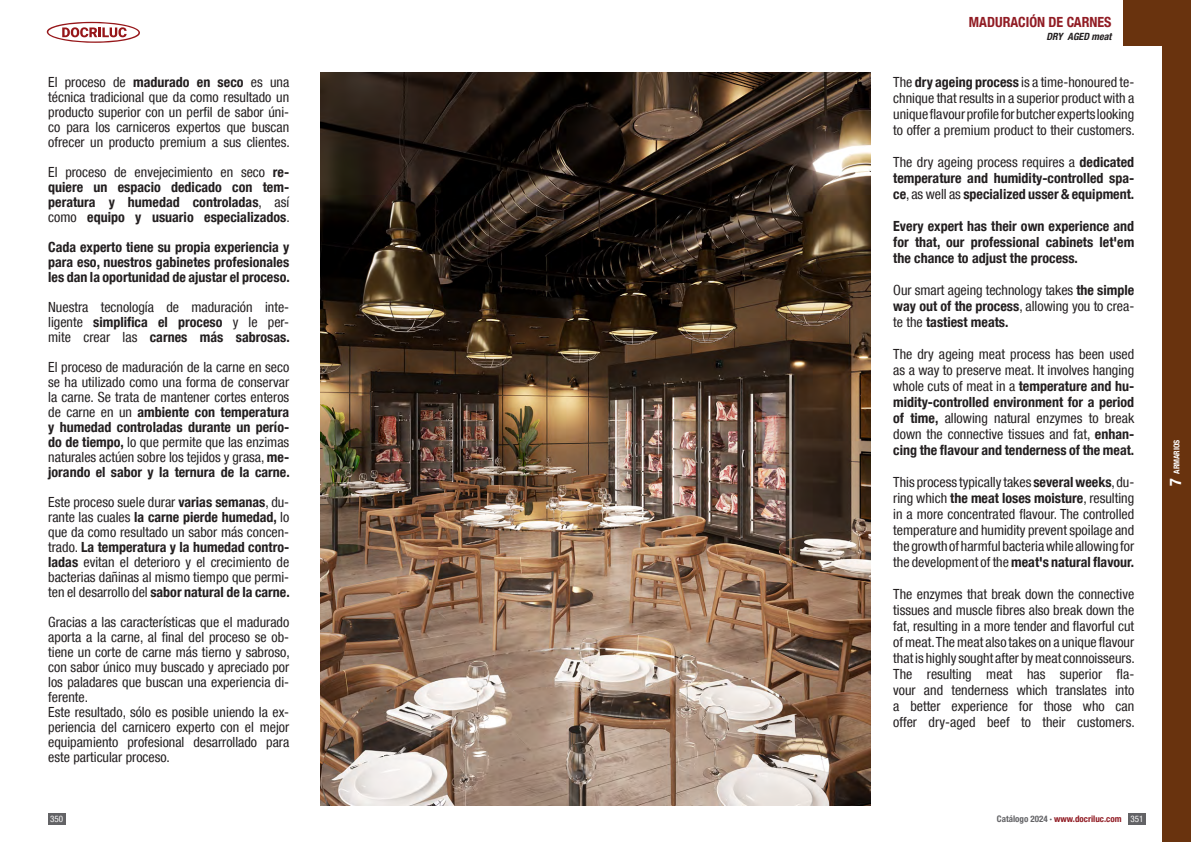
<style>
.page{position:relative;width:1191px;height:842px;background:#fff}
.page>*{position:absolute;margin:0;border:0;box-sizing:border-box;transform-origin:0 0}
.caracterisitca{font:700 condensed 16px "Helvetica Neue LT Pro";color:#fff}
.t1{font:condensed 14px/15px "Helvetica Neue LT Com";color:#231f20;text-align:justify}
.t2{font:700 condensed 14px/15px "Helvetica Neue LT Com";color:#231f20;text-align:justify}
.t3{font:700 condensed 14px "Helvetica Neue LT Com";color:#911c24}
.t4{font:italic 700 condensed 10px "Helvetica Neue LT Com";color:#231f20}
.t5{font:700 condensed 9px "Helvetica Neue LT Com";color:#911c24}
.t6{font:condensed 9px "Helvetica Neue LT Com";color:#fff}
.caracterisitca-2{font:700 condensed 8px "Helvetica Neue LT Pro";color:#fff}
.s1{font-weight:700}
.s2{font-weight:400}
.s3{color:#636366}
.s4{font-weight:400;color:#fff}
</style>
<div class="page">
<div style="left:48px;top:814px;width:17px;height:11px;background:#636366"></div>
<div style="left:1128px;top:814px;width:17px;height:11px;background:#636366"></div>
<svg style="left:47px;top:22px;width:93px;height:21px"></svg>
<div style="left:1123px;top:0;width:39px;height:45px;background:#69330e"></div>
<div style="left:1162px;top:0;width:29px;height:842px;background:#69330e"></div>
<img style="left:321px;top:72px;width:549px;height:733px">
<p class="t1" style="left:48px;top:74px;width:243px">El proceso de <span class="s1">madurado en seco</span> es una técnica tradicional que da como resultado un producto superior con un perfi l de sabor úni&shy;co para los carniceros expertos que buscan ofrecer un producto premium a sus clientes.</p>
<p class="t2" style="left:48px;top:164px;width:243px"><span class="s2">El proceso de envejecimiento en seco</span> re&shy;quiere un espacio dedicado con tem&shy;peratura y humedad controladas<span class="s2">, así como</span> equipo y usuario especializados<span class="s2">.</span></p>
<p class="t2" style="left:48px;top:239px;width:243px">Cada experto tiene su propia experiencia y para eso, nuestros gabinetes profesionales les dan la oportunidad de ajustar el proceso.</p>
<p class="t1" style="left:48px;top:299px;width:243px">Nuestra tecnología de maduración inte&shy;ligente <span class="s1">simplifica el proceso</span> y le per&shy;mite crear las <span class="s1">carnes más sabrosas.</span></p>
<p class="t1" style="left:48px;top:359px;width:243px">El proceso de maduración de la carne en seco se ha utilizado como una forma de conservar la carne. Se trata de mantener cortes enteros de carne en un <span class="s1">ambiente con temperatura y humedad controladas durante un perío&shy;do de tiempo,</span> lo que permite que las enzimas naturales actúen sobre los tejidos y grasa, <span class="s1">me&shy;jorando el sabor y la ternura de la carne.</span></p>
<p class="t1" style="left:48px;top:494px;width:243px">Este proceso suele durar <span class="s1">varias semanas</span>, du&shy;rante las cuales <span class="s1">la carne pierde humedad,</span> lo que da como resultado un sabor más concen&shy;trado. <span class="s1">La temperatura y la humedad contro&shy;ladas</span> evitan el deterioro y el crecimiento de bacterias dañinas al mismo tiempo que permi&shy;ten el desarrollo del <span class="s1">sabor natural de la carne.</span></p>
<p class="t1" style="left:48px;top:614px;width:243px">Gracias a las características que el madurado aporta a la carne, al fi nal del proceso se ob&shy;tiene un corte de carne más tierno y sabroso, con sabor único muy buscado y apreciado por los paladares que buscan una experiencia di&shy;ferente.</p>
<p class="t1" style="left:48px;top:704px;width:242px">Este resultado, sólo es posible uniendo la ex&shy;periencia del carnicero experto con el mejor equipamiento profesional desarrollado para este particular proceso.</p>
<p class="t3" style="left:969px;top:14px;width:144px">MADURACIÓN DE CARNES</p>
<p class="t4" style="left:1046px;top:30px;width:67px">DRY AGED meat</p>
<p class="t1" style="left:893px;top:73px;width:243px;line-height:16px">The <span class="s1">dry ageing process</span> is a time-honoured te&shy;chnique that results in a superior product with a unique flavour profi le for butcher experts looking to offer a premium product to their customers.</p>
<p class="t2" style="left:893px;top:154px;width:242px;line-height:16px"><span class="s2">The dry ageing process requires a</span> dedicated temperature and humidity-controlled spa&shy;ce<span class="s2">, as well as</span> specialized usser &amp; equipment.</p>
<p class="t2" style="left:893px;top:218px;width:242px;line-height:16px">Every expert has their own experience and for that, our professional cabinets let'em the chance to adjust the process.</p>
<p class="t1" style="left:893px;top:281px;width:242px;line-height:16px">Our smart ageing technology takes <span class="s1">the simple way out of the process</span>, allowing you to crea&shy;te the <span class="s1">tastiest meats.</span></p>
<p class="t1" style="left:893px;top:345px;width:242px;line-height:16px">The dry ageing meat process has been used as a way to preserve meat. It involves hanging whole cuts of meat in a <span class="s1">temperature and hu&shy;midity-controlled environment for a period of time,</span> allowing natural enzymes to break down the connective tissues and fat, <span class="s1">enhan&shy;cing the flavour and tenderness of the meat.</span></p>
<p class="t1" style="left:893px;top:473px;width:242px;line-height:16px">This process typically takes <span class="s1">several weeks</span>, du&shy;ring which <span class="s1">the meat loses moisture</span>, resulting in a more concentrated flavour. The controlled temperature and humidity prevent spoilage and the growth of harmful bacteria while allowing for the development of the <span class="s1">meat's natural flavour.</span></p>
<p class="t1" style="left:893px;top:585px;width:243px;line-height:16px">The enzymes that break down the connective tissues and muscle fi bres also break down the fat, resulting in a more tender and flavorful cut of meat. The meat also takes on a unique flavour that is highly sought after by meat connoisseurs.</p>
<p class="t1" style="left:893px;top:665px;width:243px;line-height:16px">The resulting meat has superior fla&shy;vour and tenderness which translates into a better experience for those who can offer dry-aged beef to their customers.</p>
<p class="t6" style="left:50px;top:813px;width:14px">350</p>
<p class="t5" style="left:997px;top:813px;width:148px"><span class="s3">Catálogo 2024 ·</span> www.docriluc.com <span class="s4">351</span></p>
<p class="caracterisitca-2" style="left:1171px;top:474px;width:36px;rotate:-90deg">ARMARIOS</p>
<p class="caracterisitca" style="left:1165px;top:486px;width:9px;rotate:-90deg">7</p>
</div>
